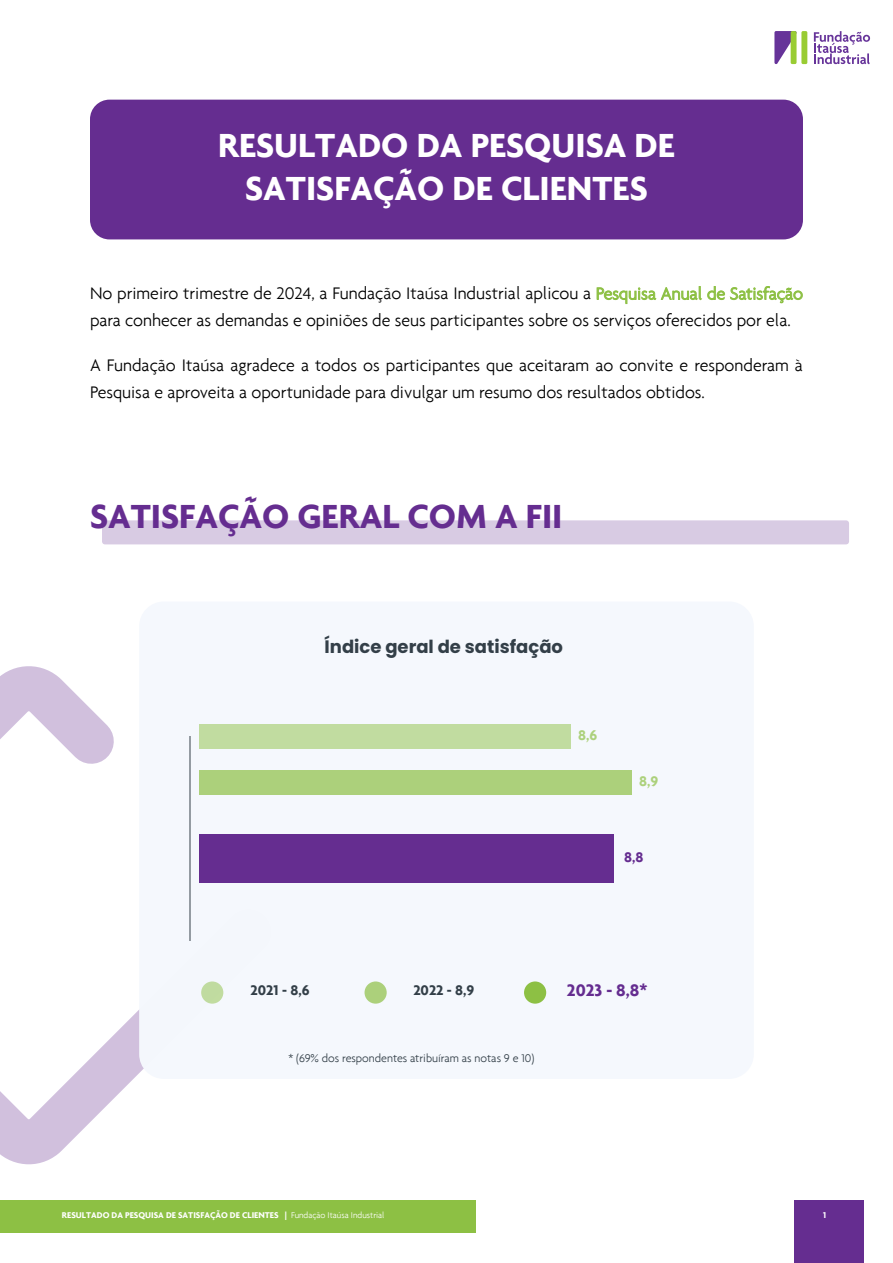
<style>
.page{position:relative;width:893px;height:1263px;background:#fff}
.page>*{position:absolute;margin:0;border:0;box-sizing:border-box;transform-origin:0 0}
.t1{font:700 36px/43.2px "Agenda";color:#fff;text-align:center}
.t2{font:700 36px "Agenda";color:#652d90}
.t3{font:300 18px/27px "Agenda";color:#000}
.t4{font:700 18px "Poppins";color:#333f48}
.t5{font:700 18px "Agenda";color:#652d90}
.t6{font:700 15px "Agenda";color:#333f48}
.t7{font:700 15px "Agenda";color:#8dc044}
.t8{font:700 15px "Agenda";color:#652d90}
.t9{font:300 12px "Agenda";color:#333f48}
.t10{font:700 9px "Agenda";color:#fff}
.s1{color:#8dc044}
.s2{font-weight:300}
</style>
<div class="page">
<div style="left:0;top:1200px;width:475px;height:33px;background:#8dc044"></div>
<div style="left:794px;top:1200px;width:69px;height:63px;background:#652d90"></div>
<svg style="left:774px;top:31px;width:23px;height:34px"></svg>
<div style="left:801px;top:31px;width:6px;height:33px;background:#9c3;border-radius:2px"></div>
<div style="left:791px;top:31px;width:5px;height:33px;background:#9c3;border-radius:2px"></div>
<svg style="left:814px;top:31px;width:56px;height:33px"></svg>
<svg style="left:0;top:666px;width:144px;height:499px"></svg>
<div style="left:102px;top:520px;width:747px;height:24px;background:#d8cbe3;border-radius:3px"></div>
<div style="left:90px;top:100px;width:713px;height:139px;background:#652d90;border-radius:20px"></div>
<div style="left:139px;top:601px;width:615px;height:478px;background:#f5f8fd;border-radius:25px"></div>
<div style="left:199px;top:724px;width:371px;height:25px;background:#c1dca0"></div>
<div style="left:199px;top:770px;width:433px;height:24px;background:#acd07b"></div>
<div style="left:199px;top:834px;width:415px;height:48px;background:#652d90"></div>
<div style="left:201px;top:981px;width:22px;height:23px;background:#c0dba0;border-radius:50%"></div>
<svg style="left:365px;top:981px;width:22px;height:23px"></svg>
<div style="left:524px;top:981px;width:22px;height:23px;background:#8dc044;border-radius:50%"></div>
<hr style="left:189px;top:736px;width:1px;height:204px;background:#333f48">
<h1 class="t1" style="left:218px;top:123px;width:458px">RESULTADO DA PESQUISA DE<br>SATISFAÇÃO DE CLIENTES</h1>
<p class="t3" style="left:90px;top:280px;width:714px">No primeiro trimestre de 2024, a Fundação Itaúsa Industrial aplicou a <span class="s1">Pesquisa Anual de Satisfação </span>para conhecer as demandas e opiniões de seus participantes sobre os serviços oferecidos por ela.</p>
<p class="t3" style="left:90px;top:352px;width:714px">A Fundação Itaúsa agradece a todos os participantes que aceitaram ao convite e responderam à<br>Pesquisa e aproveita a oportunidade para divulgar um resumo dos resultados obtidos.</p>
<h1 class="t2" style="left:90px;top:494px;width:474px">SATISFAÇÃO GERAL COM A FII</h1>
<p class="t4" style="left:325px;top:637px;width:240px">Índice geral de satisfação</p>
<p class="t7" style="left:578px;top:726px;width:21px">8,6</p>
<p class="t7" style="left:639px;top:772px;width:21px">8,9</p>
<p class="t8" style="left:624px;top:848px;width:21px">8,8</p>
<p class="t6" style="left:251px;top:981px;width:60px">2021 - 8,6</p>
<p class="t6" style="left:413px;top:981px;width:63px">2022 - 8,9</p>
<p class="t5" style="left:567px;top:979px;width:82px">2023 - 8,8*</p>
<p class="t9" style="left:289px;top:1051px;width:247px">* (69% dos respondentes atribuíram as notas 9 e 10)</p>
<p class="t10" style="left:62px;top:1210px;width:324px">RESULTADO DA PESQUISA DE SATISFAÇÃO DE CLIENTES | <span class="s2">Fundação Itaúsa Industrial</span></p>
<p class="t10" style="left:823px;top:1210px;width:5px">1</p>
</div>
